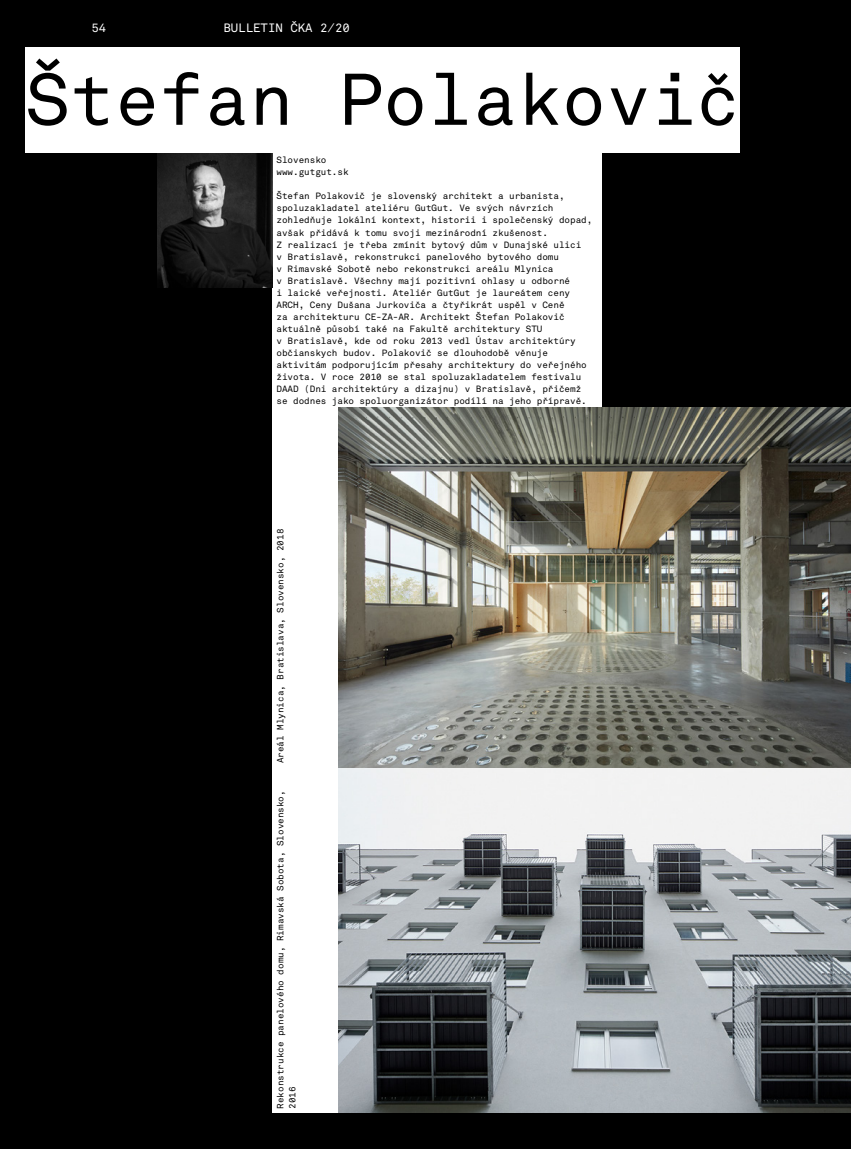
<style>
.page{position:relative;width:851px;height:1149px;background:#fff}
.page>*{position:absolute;margin:0;border:0;box-sizing:border-box;transform-origin:0 0}
.Tema-headline-48{font:72px "Akkurat Mono Pro";color:#000}
.t1{font:12px "Akkurat Mono Pro";color:#fff}
.CZ___Project_info{font:9px/12px "Akkurat Mono Pro";letter-spacing:-.005em;color:#000}
._6_-_Caption{font:9px/12px "Akkurat Mono Pro";color:#000}
</style>
<div class="page">
<div style="left:0;top:0;width:850px;height:1148px;background:#000"></div>
<div style="left:272px;top:152px;width:330px;height:256px;background:#fff"></div>
<img style="left:157px;top:152px;width:115px;height:135px">
<img style="left:338px;top:408px;width:512px;height:704px">
<div style="left:272px;top:767px;width:66px;height:345px;background:#fff"></div>
<div style="left:272px;top:408px;width:66px;height:359px;background:#fff"></div>
<div style="left:26px;top:47px;width:714px;height:105px;background:#fff"></div>
<p class="t1" style="left:91px;top:21px;width:16px">54</p>
<p class="t1" style="left:223px;top:21px;width:128px">BULLETIN ČKA 2/20</p>
<p class="Tema-headline-48" style="left:26px;top:57px;width:716px">Štefan Polakovič</p>
<p class="CZ___Project_info" style="left:276px;top:154px;width:51px">Slovensko</p>
<p class="CZ___Project_info" style="left:276px;top:166px;width:73px">www.gutgut.sk</p>
<p class="CZ___Project_info" style="left:276px;top:190px;width:317px">Štefan Polakovič je slovenský architekt a urbanista, spoluzakladatel ateliéru GutGut. Ve svých návrzích zohledňuje lokální kontext, historii i společenský dopad, avšak přidává k tomu svoji mezinárodní zkušenost.<br>Z realizací je třeba zmínit bytový dům v Dunajské ulici<br>v Bratislavě, rekonstrukci panelového bytového domu<br>v Rimavské Sobotě nebo rekonstrukci areálu Mlynica<br>v Bratislavě. Všechny mají pozitivní ohlasy u odborné<br>i laické veřejnosti. Ateliér GutGut je laureátem ceny ARCH, Ceny Dušana Jurkoviča a čtyřikrát uspěl v Ceně<br>za architekturu CE-ZA-AR. Architekt Štefan Polakovič aktuálně působí také na Fakultě architektury STU<br>v Bratislavě, kde od roku 2013 vedl Ústav architektúry občianskych budov. Polakovič se dlouhodobě věnuje aktivitám podporujícím přesahy architektury do veřejného života. V roce 2010 se stal spoluzakladatelem festivalu DAAD (Dni architektúry a dizajnu) v Bratislavě, přičemž se dodnes jako spoluorganizátor podílí na jeho přípravě.</p>
<p class="_6_-_Caption" style="left:274px;top:763px;width:236px;rotate:-90deg">Areál Mlynica, Bratislava, Slovensko, 2018</p>
<p class="_6_-_Caption" style="left:274px;top:1108px;width:320px;rotate:-90deg">Rekonstrukce panelového domu, Rimavská Sobota, Slovensko,<br>2016</p>
</div>
